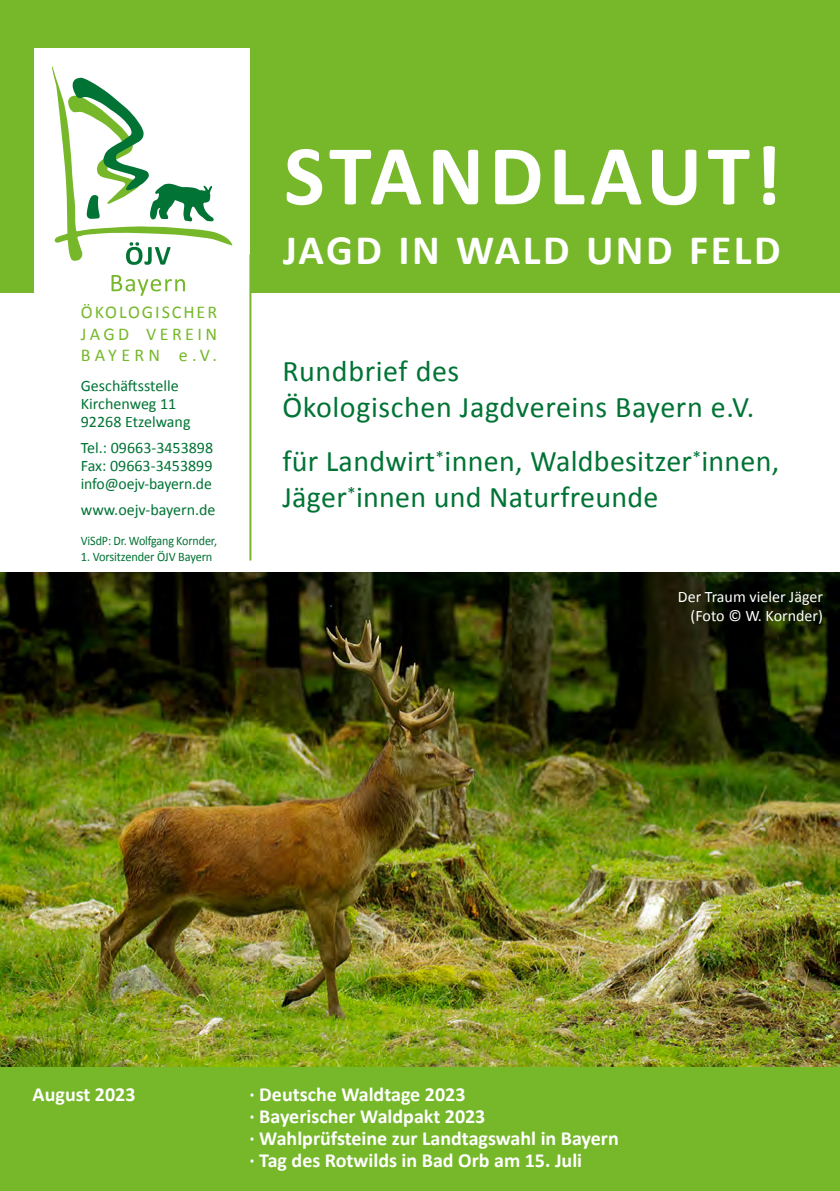
<style>
.page{position:relative;width:840px;height:1191px;background:#fff}
.page>*{position:absolute;margin:0;border:0;box-sizing:border-box;transform-origin:0 0}
.t1{font:700 86px "Calibri";letter-spacing:.06em;color:#fff}
.t2{font:700 42px "Calibri";letter-spacing:.06em;color:#fff}
.t3{font:30px/36px "Calibri";letter-spacing:.01em;color:#007335}
.t4{font:700 20px/22px "Calibri";color:#fff}
.t5{font:18px/21.6px "Calibri";letter-spacing:.17em;color:#76b82a;text-align:justify}
.t6{font:16px/18px "Calibri";color:#007335}
.t7{font:16px/19.2px "Calibri";color:#fff;text-align:right}
.t8{font:13px "Calibri";letter-spacing:-.01em;color:#007335;scale:.93 1}
.t9{font:13px "Calibri";letter-spacing:-.01em;color:#007335;scale:.95 1}
</style>
<div class="page">
<div style="left:0;top:0;width:839px;height:293px;background:#76b82a"></div>
<div style="left:0;top:1043px;width:839px;height:148px;background:#76b82a"></div>
<div style="left:34px;top:48px;width:215px;height:247px;background:#fff"></div>
<hr style="left:249px;top:254px;width:2px;height:306px;background:#76b82a">
<svg style="left:111px;top:275px;width:74px;height:21px"></svg>
<svg style="left:52px;top:66px;width:180px;height:199px"></svg>
<img style="left:0;top:573px;width:839px;height:493px">
<p class="t5" style="left:81px;top:300px;width:138px">ÖKOLOGISCHER JAGD VEREIN BAYERN e.V.</p>
<p class="t6" style="left:81px;top:376px;width:111px">Geschäftsstelle<br>Kirchenweg 11<br>92268 Etzelwang</p>
<p class="t6" style="left:81px;top:438px;width:134px;text-align:justify">Tel.: 09663-3453898<br>Fax: 09663-3453899 info@oejv-bayern.de</p>
<p class="t6" style="left:81px;top:500px;width:136px">www.oejv-bayern.de</p>
<p class="t8" style="left:81px;top:532px;width:148px">ViSdP: Dr. Wolfgang Kornder,</p>
<p class="t9" style="left:81px;top:548px;width:140px">1. Vorsitzender ÖJV Bayern</p>
<h1 class="t1" style="left:284px;top:122px;width:499px">STANDLAUT!</h1>
<h2 class="t2" style="left:283px;top:224px;width:498px">JAGD IN WALD UND FELD</h2>
<h3 class="t3" style="left:282px;top:351px;width:473px">Rundbrief des<br>Ökologischen Jagdvereins Bayern e.V.</h3>
<h3 class="t3" style="left:282px;top:441px;width:498px">für Landwirt<sup>*</sup>innen, Waldbesitzer<sup>*</sup>innen,<br>Jäger<sup>*</sup>innen und Naturfreunde</h3>
<p class="t7" style="left:677px;top:586px;width:146px">Der Traum vieler Jäger (Foto © W. Kornder)</p>
<p class="t4" style="left:33px;top:1082px;width:104px">August 2023</p>
<p class="t4" style="left:249px;top:1082px;width:370px">· Deutsche Waldtage 2023<br>· Bayerischer Waldpakt 2023<br>· Wahlprüfsteine zur Landtagswahl in Bayern · Tag des Rotwilds in Bad Orb am 15. Juli</p>
</div>
